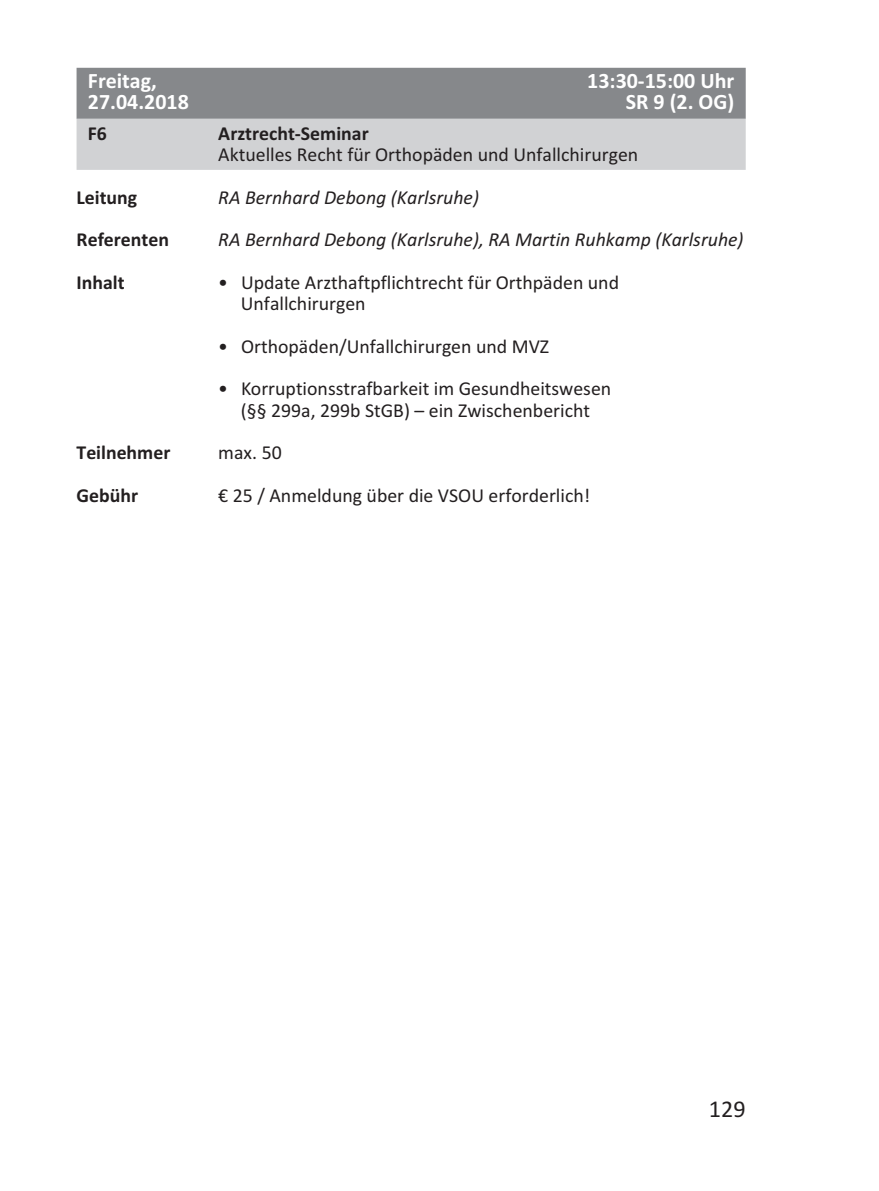
<style>
.page{position:relative;width:879px;height:1191px;background:#fff}
.page>*{position:absolute;margin:0;border:0;box-sizing:border-box;transform-origin:0 0}
.t1{font:24.2px "Calibri";color:#231f20}
.t2{font:700 22px "Calibri";color:#fff}
.t3{font:19.8px/21.2px "Calibri";color:#231f20}
.t4{font:italic 19.8px "Calibri";color:#231f20}
.t5{font:700 19.8px "Calibri";color:#231f20}
</style>
<div class="page">
<div style="left:77px;top:68px;width:669px;height:51px;background:#86888b"></div>
<div style="left:77px;top:119px;width:669px;height:51px;background:#d1d2d4"></div>
<p class="t2" style="left:88px;top:67px;width:70px">Freitag,</p>
<p class="t2" style="left:587px;top:67px;width:149px">13:30-15:00 Uhr</p>
<p class="t2" style="left:88px;top:88px;width:102px">27.04.2018</p>
<p class="t2" style="left:626px;top:88px;width:110px">SR 9 (2. OG)</p>
<p class="t5" style="left:88px;top:122px;width:21px">F6</p>
<p class="t5" style="left:218px;top:122px;width:152px">Arztrecht-Seminar</p>
<p class="t3" style="left:218px;top:144px;width:421px">Aktuelles Recht für Orthopäden und Unfallchirurgen</p>
<p class="t5" style="left:77px;top:185px;width:62px">Leitung</p>
<p class="t4" style="left:218px;top:185px;width:262px">RA Bernhard Debong (Karlsruhe)</p>
<p class="t5" style="left:77px;top:228px;width:94px">Referenten</p>
<p class="t4" style="left:218px;top:228px;width:527px">RA Bernhard Debong (Karlsruhe), RA Martin Ruhkamp (Karlsruhe)</p>
<p class="t5" style="left:77px;top:270px;width:50px">Inhalt</p>
<p class="t3" style="left:241px;top:271px;width:380px;text-indent:-23px">• Update Arzthaftpflichtrecht für Orthpäden und<br>Unfallchirurgen</p>
<p class="t3" style="left:218px;top:335px;width:332px">• Orthopäden/Unfallchirurgen und MVZ</p>
<p class="t3" style="left:218px;top:378px;width:394px;text-align:center">• Korruptionsstrafbarkeit im Gesundheitswesen (§§ 299a, 299b StGB) – ein Zwischenbericht</p>
<p class="t5" style="left:77px;top:441px;width:95px">Teilnehmer</p>
<p class="t3" style="left:218px;top:442px;width:65px">max. 50</p>
<p class="t5" style="left:77px;top:483px;width:63px">Gebühr</p>
<p class="t3" style="left:218px;top:484px;width:373px">€ 25 / Anmeldung über die VSOU erforderlich!</p>
<p class="t1" style="left:709px;top:1094px;width:38px">129</p>
</div>
